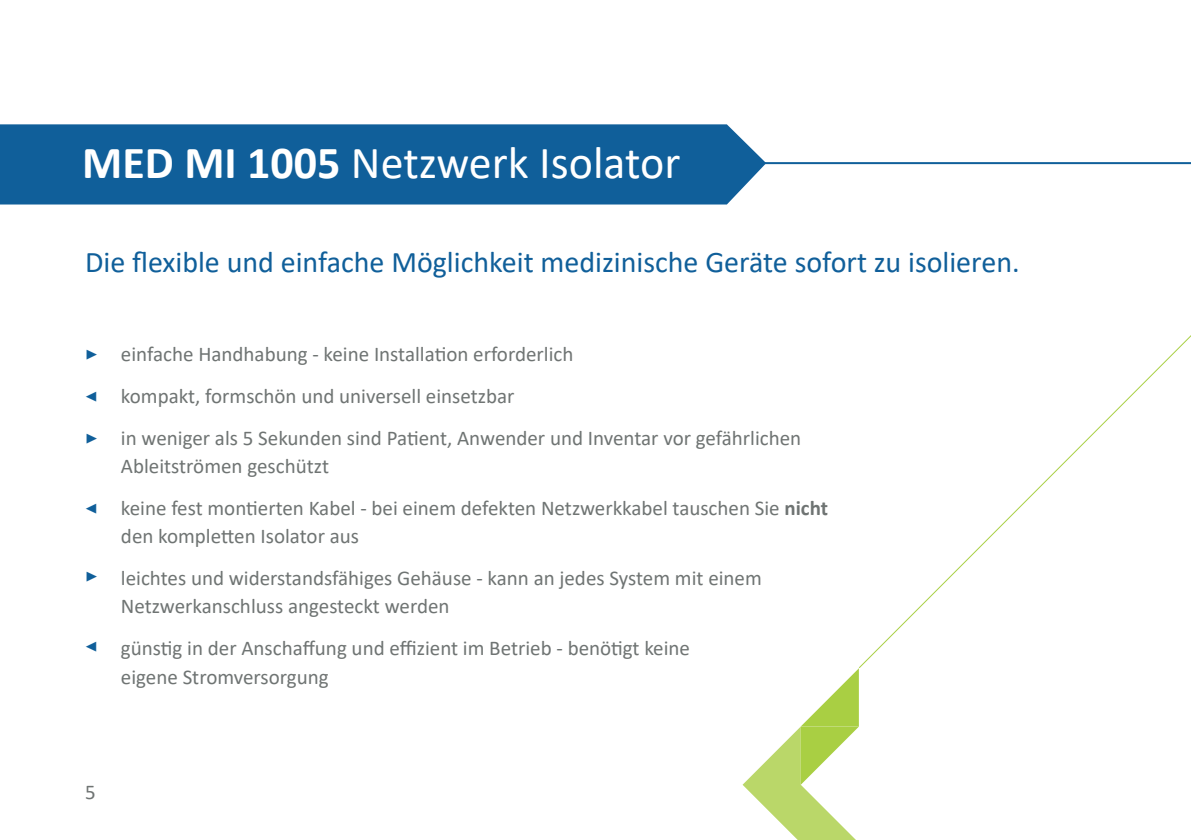
<style>
.page{position:relative;width:1191px;height:840px;background:#fff}
.page>*{position:absolute;margin:0;border:0;box-sizing:border-box;transform-origin:0 0}
.t1{font:46px "Calibri";color:#fff}
.t2{font:30px "Calibri";color:#105f9a}
.t3{font:21px/28px "Calibri";color:#6f7473}
.Absatzformat_1{font:21px "Minion Pro";color:#105f9a}
.s1{font-weight:700}
</style>
<div class="page">
<hr style="left:757px;top:162px;width:434px;height:2px;background:#105f9a">
<div style="left:0;top:124px;width:766px;height:80px;background:#105f9a"></div>
<svg style="left:859px;top:335px;width:332px;height:333px"></svg>
<svg style="left:742px;top:668px;width:117px;height:171px"></svg>
<p class="t1" style="left:82px;top:130px;width:599px"><span class="s1">MED MI 1005</span> Netzwerk Isolator</p>
<p class="t2" style="left:85px;top:241px;width:936px">Die flexible und einfache Möglichkeit medizinische Geräte sofort zu isolieren.</p>
<p class="Absatzformat_1" style="left:85px;top:339px;width:14px">▶</p>
<p class="Absatzformat_1" style="left:85px;top:381px;width:14px">◀</p>
<p class="Absatzformat_1" style="left:85px;top:423px;width:14px">▶</p>
<p class="Absatzformat_1" style="left:85px;top:493px;width:14px">◀</p>
<p class="Absatzformat_1" style="left:85px;top:561px;width:14px">▶</p>
<p class="Absatzformat_1" style="left:85px;top:631px;width:14px">◀</p>
<p class="t3" style="left:121px;top:339px;width:454px">einfache Handhabung - keine Installation erforderlich</p>
<p class="t3" style="left:121px;top:381px;width:395px">kompakt, formschön und universell einsetzbar</p>
<p class="t3" style="left:121px;top:423px;width:682px">in weniger als 5 Sekunden sind Patient, Anwender und Inventar vor gefährlichen<br>Ableitströmen geschützt</p>
<p class="t3" style="left:121px;top:493px;width:708px">keine fest montierten Kabel - bei einem defekten Netzwerkkabel tauschen Sie <span class="s1">nicht </span>den kompletten Isolator aus</p>
<p class="t3" style="left:121px;top:563px;width:642px">leichtes und widerstandsfähiges Gehäuse - kann an jedes System mit einem</p>
<p class="t3" style="left:121px;top:591px;width:330px">Netzwerkanschluss angesteckt werden</p>
<p class="t3" style="left:121px;top:633px;width:570px">günstig in der Anschaffung und effizient im Betrieb - benötigt keine</p>
<p class="t3" style="left:121px;top:661px;width:209px">eigene Stromversorgung</p>
<p class="t3" style="left:85px;top:777px;width:12px">5</p>
</div>
